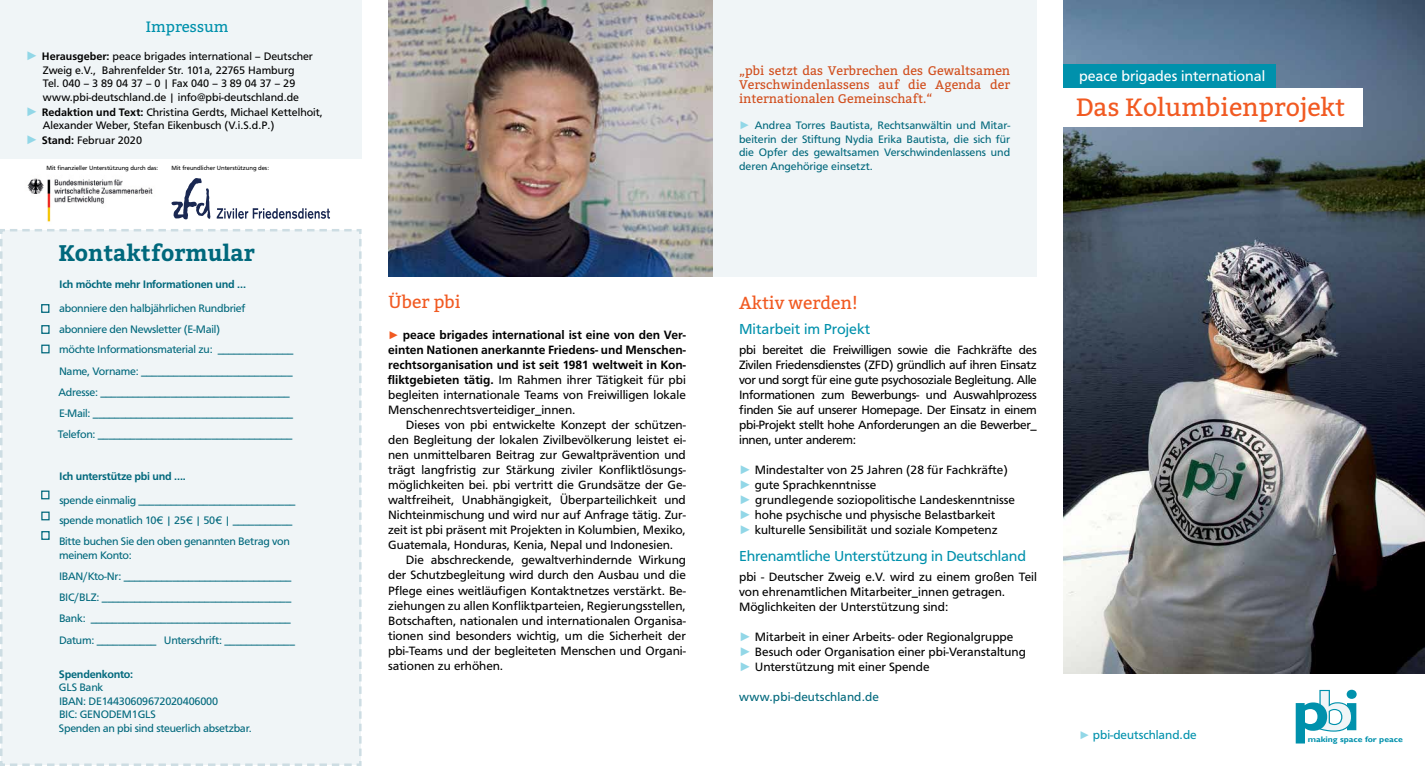
<style>
.page{position:relative;width:1425px;height:766px;background:#fff}
.page>*{position:absolute;margin:0;border:0;box-sizing:border-box;transform-origin:0 0}
.t1{font:25px "Bitter";color:#f15a22}
.t2{font:700 22.5px "Bitter";color:#00687c}
.t3{font:17.5px "Bitter";color:#f15a22}
.t4{font:15px "Carto Gothic Std";letter-spacing:-.01em;color:#0091ac}
.t5{font:15px "Carto Gothic Std";letter-spacing:-.005em;color:#fff}
.t6{font:15px "Bitter";color:#0091ac}
.t7{font:12.5px/15px "Carto Gothic Std";color:#000;text-align:justify}
.t8{font:700 12.5px/15px "Carto Gothic Std";color:#000;text-align:justify}
.t9{font:12.5px/14.4px "Bitter";color:#d14e1d;text-align:justify}
.t10{font:12.5px "Carto Gothic Std";letter-spacing:.01em;color:#00687c}
.t11{font:12.5px "Carto Gothic Std";color:#0091ac}
.t12{font:11.25px/21px "Carto Gothic Std";letter-spacing:-.02em;color:#00687c}
.t13{font:11.25px/13.5px "Carto Gothic Std";color:#000;text-align:center}
.t14{font:700 11.25px "Carto Gothic Std";letter-spacing:-.02em;color:#00687c}
.t15{font:700 8px "Gill Sans";color:#0091ac;scale:1.09 1}
.t16{font:6.25px "Carto Gothic Std";color:#000}
.s1{font-family:"Arial";font-size:12.5px;color:#92d7e7}
.s2{font-weight:700}
.s3{font-family:"Arial";color:#92d7e7}
.s4{font-family:"Arial";font-weight:400;font-size:11.25px;color:#f15a22}
.s5{font-weight:400}
.s6{font-family:"Arial";font-size:11.25px;color:#92d7e7}
</style>
<div class="page">
<img style="left:1063px;top:0;width:361px;height:673px">
<svg style="left:1295px;top:689px;width:61px;height:54px"></svg>
<div style="left:712px;top:0;width:324px;height:276px;background:#f0f5f7"></div>
<div style="left:1063px;top:64px;width:212px;height:25px;background:#0091ac"></div>
<div style="left:1063px;top:88px;width:299px;height:39px;background:#fff"></div>
<div style="left:0;top:229px;width:362px;height:536px;background:#f0f5f7"></div>
<div style="left:41px;top:304px;width:8px;height:9px;border:1px solid #00687c"></div>
<div style="left:41px;top:325px;width:9px;height:9px;border:1px solid #00687c"></div>
<div style="left:41px;top:344px;width:9px;height:9px;border:1px solid #00687c"></div>
<div style="left:41px;top:490px;width:8px;height:9px;border:1px solid #00687c"></div>
<div style="left:41px;top:511px;width:9px;height:9px;border:1px solid #00687c"></div>
<div style="left:41px;top:531px;width:9px;height:8px;border:1px solid #00687c"></div>
<img style="left:388px;top:0;width:324px;height:276px">
<div style="left:0;top:0;width:361px;height:159px;background:#f0f5f7"></div>
<img style="left:27px;top:178px;width:126px;height:44px">
<svg style="left:217px;top:208px;width:113px;height:11px"></svg>
<svg style="left:171px;top:178px;width:39px;height:41px"></svg>
<p class="t6" style="left:146px;top:17px;width:84px">Impressum</p>
<p class="t13" style="left:26px;top:50px;width:288px"><span class="s1">►</span> <span class="s2">Herausgeber:</span> peace brigades international – Deutscher Zweig e.V., Bahrenfelder Str. 101a, 22765 Hamburg<br>Tel. 040 – 3 89 04 37 – 0 | Fax 040 – 3 89 04 37 – 29 www.pbi-deutschland.de | info@pbi-deutschland.de</p>
<p class="t13" style="left:43px;top:105px;width:281px;text-align:left;text-indent:-17px"><span class="s1">►</span> <span class="s2">Redaktion und Text:</span> Christina Gerdts, Michael Kettelhoit,<br>Alexander Weber, Stefan Eikenbusch (V.i.S.d.P.)</p>
<p class="t13" style="left:26px;top:134px;width:118px"><span class="s1">►</span> <span class="s2">Stand:</span> Februar 2020</p>
<p class="t16" style="left:46px;top:164px;width:113px">Mit finanzieller Unterstützung durch das:</p>
<p class="t16" style="left:171px;top:164px;width:99px">Mit freundlicher Unterstützung des:</p>
<h2 class="t2" style="left:58px;top:239px;width:198px">Kontaktformular</h2>
<p class="t14" style="left:59px;top:278px;width:189px">Ich möchte mehr Informationen und …</p>
<p class="t12" style="left:58px;top:298px;width:237px">abonniere den halbjährlichen Rundbrief abonniere den Newsletter (E-Mail)<br>möchte Informationsmaterial zu: ______________ Name, Vorname: ____________________________ Adresse: ___________________________________ E-Mail: _____________________________________ Telefon: ____________________________________</p>
<p class="t14" style="left:59px;top:469px;width:128px">Ich unterstütze pbi und ….</p>
<p class="t12" style="left:59px;top:489px;width:238px;line-height:20.6px">spende einmalig _____________________________ spende monatlich 10€ | 25€ | 50€ | ___________<br>Bitte buchen Sie den oben genannten Betrag von</p>
<p class="t12" style="left:59px;top:544px;width:237px">meinem Konto:<br>IBAN/Kto-Nr: _______________________________ BIC/BLZ: ___________________________________ Bank: _____________________________________ Datum: ___________ Unterschrift: _____________</p>
<p class="t14" style="left:59px;top:667px;width:76px">Spendenkonto:</p>
<p class="t12" style="left:59px;top:680px;width:194px;line-height:13.5px">GLS Bank<br>IBAN: DE14430609672020406000<br>BIC: GENODEM1GLS<br>Spenden an pbi sind steuerlich absetzbar.</p>
<p class="t9" style="left:739px;top:63px;width:273px">„pbi setzt das Verbrechen des Gewaltsamen Verschwindenlassens auf die Agenda der internationalen Gemeinschaft.“</p>
<p class="t12" style="left:739px;top:119px;width:273px;line-height:13.5px;text-align:justify"><span class="s3">►</span> Andrea Torres Bautista, Rechtsanwältin und Mitar&shy;beiterin der Stiftung Nydia Erika Bautista, die sich für die Opfer des gewaltsamen Verschwindenlassens und deren Angehörige einsetzt.</p>
<p class="t5" style="left:1079px;top:68px;width:187px">peace brigades international</p>
<h1 class="t1" style="left:1075px;top:92px;width:271px">Das Kolumbienprojekt</h1>
<h3 class="t3" style="left:388px;top:292px;width:74px">Über pbi</h3>
<h3 class="t3" style="left:739px;top:292px;width:120px">Aktiv werden!</h3>
<p class="t8" style="left:388px;top:327px;width:299px"><span class="s4">►</span> peace brigades international ist eine von den Ver&shy;einten Nationen anerkannte Friedens- und Menschen&shy;rechtsorganisation und ist seit 1981 weltweit in Kon&shy;fliktgebieten tätig. <span class="s5">Im Rahmen ihrer Tätigkeit für pbi begleiten internationale Teams von Freiwilligen lokale Menschenrechtsverteidiger_innen.</span></p>
<p class="t7" style="left:388px;top:417px;width:299px;text-indent:18px">Dieses von pbi entwickelte Konzept der schützen&shy;den Begleitung der lokalen Zivilbevölkerung leistet ei&shy;nen unmittelbaren Beitrag zur Gewaltprävention und trägt langfristig zur Stärkung ziviler Konfliktlösungs&shy;möglichkeiten bei. pbi vertritt die Grundsätze der Ge&shy;waltfreiheit, Unabhängigkeit, Überparteilichkeit und Nichteinmischung und wird nur auf Anfrage tätig. Zur&shy;zeit ist pbi präsent mit Projekten in Kolumbien, Mexiko, Guatemala, Honduras, Kenia, Nepal und Indonesien.</p>
<p class="t7" style="left:388px;top:552px;width:299px;text-indent:18px">Die abschreckende, gewaltverhindernde Wirkung der Schutzbegleitung wird durch den Ausbau und die Pflege eines weitläufigen Kontaktnetzes verstärkt. Be&shy;ziehungen zu allen Konfliktparteien, Regierungsstellen, Botschaften, nationalen und internationalen Organisa&shy;tionen sind besonders wichtig, um die Sicherheit der pbi-Teams und der begleiteten Menschen und Organi&shy;sationen zu erhöhen.</p>
<p class="t4" style="left:739px;top:320px;width:133px">Mitarbeit im Projekt</p>
<p class="t7" style="left:739px;top:342px;width:299px">pbi bereitet die Freiwilligen sowie die Fachkräfte des Zivilen Friedensdienstes (ZFD) gründlich auf ihren Einsatz vor und sorgt für eine gute psychosoziale Begleitung. Alle Informationen zum Bewerbungs- und Auswahlprozess finden Sie auf unserer Homepage. Der Einsatz in einem pbi-Projekt stellt hohe Anforderungen an die Bewerber_ innen, unter anderem:</p>
<p class="t7" style="left:739px;top:462px;width:277px;text-align:left"><span class="s3">►</span> Mindestalter von 25 Jahren (28 für Fachkräfte) <span class="s3">►</span> gute Sprachkenntnisse<br><span class="s3">►</span> grundlegende soziopolitische Landeskenntnisse <span class="s3">►</span> hohe psychische und physische Belastbarkeit<br><span class="s3">►</span> kulturelle Sensibilität und soziale Kompetenz</p>
<p class="t4" style="left:739px;top:547px;width:288px">Ehrenamtliche Unterstützung in Deutschland</p>
<p class="t7" style="left:739px;top:569px;width:299px;text-align:left">pbi - Deutscher Zweig e.V. wird zu einem großen Teil von ehrenamtlichen Mitarbeiter_innen getragen.<br>Möglichkeiten der Unterstützung sind:</p>
<p class="t7" style="left:739px;top:629px;width:288px;text-align:left"><span class="s3">►</span> Mitarbeit in einer Arbeits- oder Regionalgruppe <span class="s3">►</span> Besuch oder Organisation einer pbi-Veranstaltung <span class="s3">►</span> Unterstützung mit einer Spende</p>
<p class="t10" style="left:739px;top:689px;width:141px">www.pbi-deutschland.de</p>
<p class="t11" style="left:1079px;top:727px;width:119px"><span class="s6">►</span> pbi-deutschland.de</p>
<p class="t15" style="left:1307px;top:734px;width:89px">making space for peace</p>
</div>
